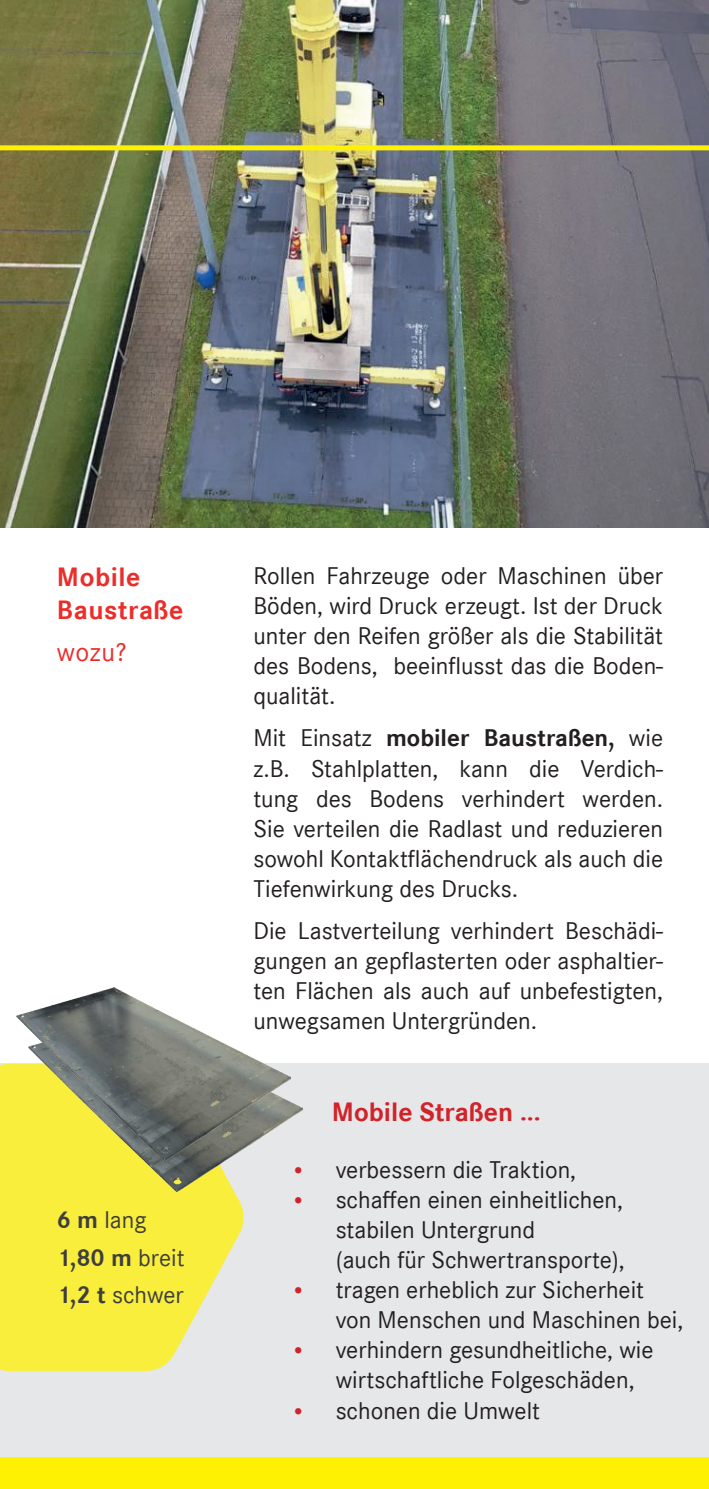
<style>
.page{position:relative;width:709px;height:1489px;background:#fff}
.page>*{position:absolute;margin:0;border:0;box-sizing:border-box;transform-origin:0 0}
.t1{font:700 27.5px "Corporate S";color:#d1232a}
.t2{font:700 27.5px/33px "Corporate S";letter-spacing:.02em;color:#eb2e2a}
.t3{font:27.5px "Corporate S";color:#eb2e2a}
.t4{font:25px/30px "Corporate S";color:#231f20;text-align:justify}
.t5{font:25px/37.5px "Corporate S";color:#3e3e3f}
.s1{font-weight:700}
.s2{font-size:22.5px;color:#d1232a}
</style>
<div class="page">
<img style="left:0;top:0;width:709px;height:527px">
<div style="left:0;top:1063px;width:709px;height:425px;background:#e6e7e9"></div>
<div style="left:0;top:1456px;width:709px;height:32px;background:#fff101"></div>
<div style="left:0;top:145px;width:709px;height:5px;background:#fff101"></div>
<svg style="left:0;top:1063px;width:244px;height:308px"></svg>
<img style="left:29px;top:1076px;width:273px;height:115px">
<img style="left:17px;top:987px;width:273px;height:173px">
<p class="t2" style="left:57px;top:560px;width:128px">Mobile<br>Baustraße</p>
<p class="t3" style="left:57px;top:636px;width:71px">wozu?</p>
<p class="t5" style="left:57px;top:1201px;width:129px"><span class="s1">6 m</span> lang<br><span class="s1">1,80 m</span> breit<br><span class="s1">1,2 t</span> schwer</p>
<p class="t4" style="left:253px;top:560px;width:411px">Rollen Fahrzeuge oder Maschinen über Böden, wird Druck erzeugt. Ist der Druck unter den Reifen größer als die Stabilität des Bodens, beeinflusst das die Boden&shy;qualität.</p>
<p class="t4" style="left:253px;top:723px;width:411px">Mit Einsatz <span class="s1">mobiler Baustraßen,</span> wie z.B. Stahlplatten, kann die Verdich&shy;tung des Bodens verhindert werden.<br>Sie verteilen die Radlast und reduzieren sowohl Kontaktflächendruck als auch die Tiefenwirkung des Drucks.</p>
<p class="t4" style="left:253px;top:915px;width:411px">Die Lastverteilung verhindert Beschädi&shy;gungen an gepflasterten oder asphaltier&shy;ten Flächen als auch auf unbefestigten, unwegsamen Untergründen.</p>
<p class="t1" style="left:332px;top:1096px;width:210px">Mobile Straßen ...</p>
<p class="t4" style="left:291px;top:1155px;width:287px"><span class="s2">•</span> verbessern die Traktion,</p>
<p class="t4" style="left:336px;top:1185px;width:291px;text-align:left;text-indent:-45px"><span class="s2">•</span> schaffen einen einheitlichen, stabilen Untergrund<br>(auch für Schwertransporte),</p>
<p class="t4" style="left:336px;top:1275px;width:349px;text-indent:-45px"><span class="s2">•</span> tragen erheblich zur Sicherheit von Menschen und Maschinen bei,</p>
<p class="t4" style="left:336px;top:1335px;width:319px;text-indent:-45px"><span class="s2">•</span> verhindern gesundheitliche, wie wirtschaftliche Folgeschäden,</p>
<p class="t4" style="left:291px;top:1395px;width:251px"><span class="s2">•</span> schonen die Umwelt</p>
</div>
